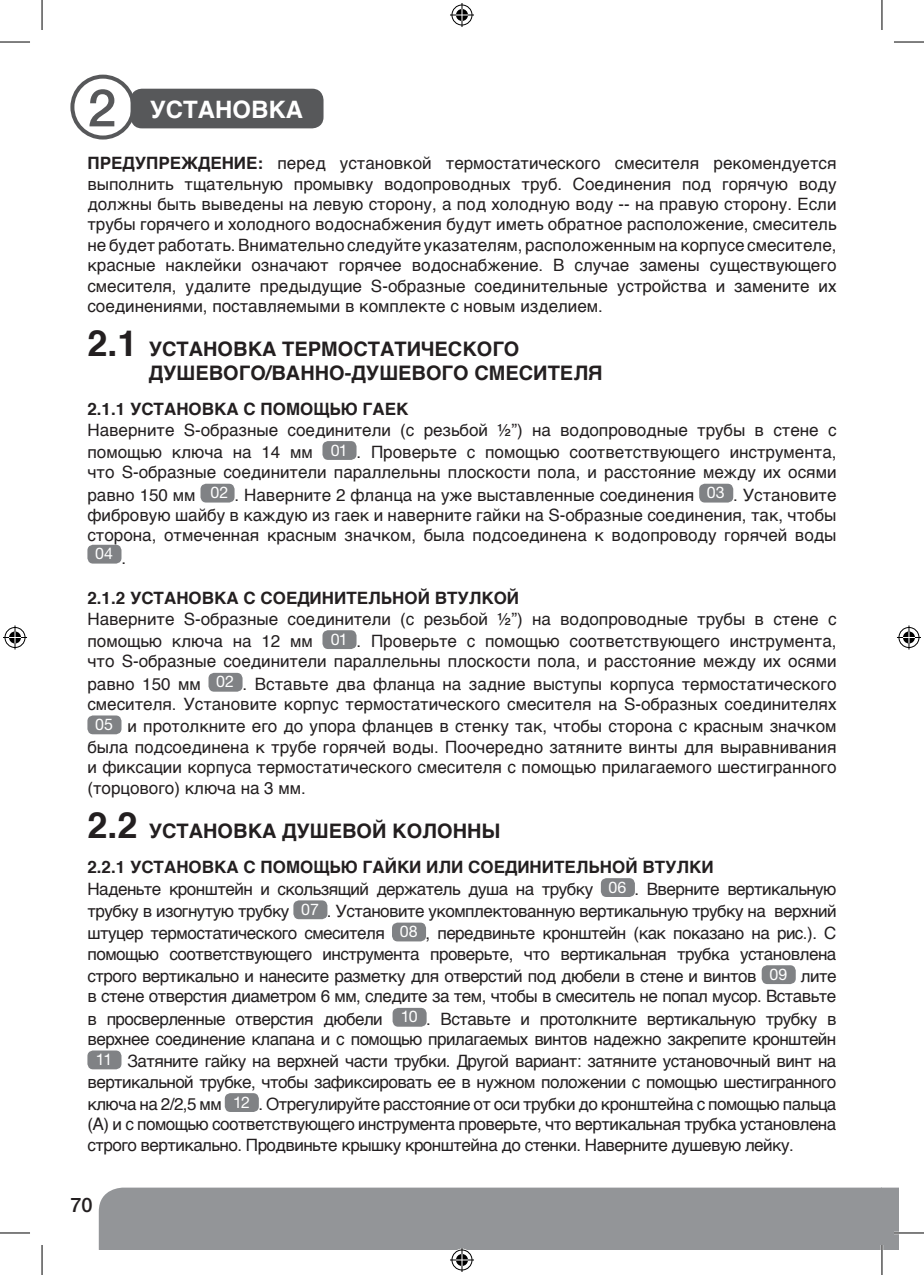
<style>
.page{position:relative;width:924px;height:1275px;background:#fff}
.page>*{position:absolute;margin:0;border:0;box-sizing:border-box;transform-origin:0 0}
.t1{font:500 52px "Helvetica Neue CE";color:#57585a}
.t2{font:700 24px "Helvetica";color:#fff}
.t3{font:700 20px/24px "Helvetica";color:#231f20}
.t4{font:500 20px "Helvetica Neue CE";color:#231f20}
.t5{font:17px/20.4px "Helvetica";letter-spacing:-.03em;color:#231f20}
.t6{font:17px/22.2px "Helvetica";color:#231f20}
.t7{font:700 17px "Helvetica";color:#231f20}
.t8{font:16px "Helvetica Neue CE";color:#fff}
.s1{font-weight:700}
.s2{font-size:36px}
.s3{font-family:"Helvetica Neue CE";font-size:16px;color:#fff}
.s4{font-family:"Helvetica";font-size:17px;color:#231f20}
</style>
<div class="page">
<div style="left:99px;top:1187px;width:782px;height:63px;background:#939598"></div>
<svg style="left:881px;top:1187px;width:17px;height:63px"></svg>
<div style="left:130px;top:89px;width:193px;height:39px;background:#57585a;border-radius:11px"></div>
<div style="left:322px;top:441px;width:34px;height:19px;background:#808285;border-radius:6px"></div>
<div style="left:200px;top:484px;width:34px;height:18px;background:#808285;border-radius:6px"></div>
<div style="left:699px;top:484px;width:34px;height:18px;background:#808285;border-radius:6px"></div>
<div style="left:87px;top:545px;width:34px;height:18px;background:#808285;border-radius:6px"></div>
<div style="left:322px;top:630px;width:34px;height:19px;background:#808285;border-radius:6px"></div>
<div style="left:208px;top:673px;width:34px;height:18px;background:#808285;border-radius:6px"></div>
<div style="left:87px;top:715px;width:34px;height:19px;background:#808285;border-radius:6px"></div>
<div style="left:600px;top:878px;width:34px;height:19px;background:#808285;border-radius:6px"></div>
<div style="left:293px;top:900px;width:34px;height:19px;background:#808285;border-radius:6px"></div>
<div style="left:392px;top:922px;width:34px;height:19px;background:#808285;border-radius:6px"></div>
<div style="left:761px;top:965px;width:34px;height:19px;background:#808285;border-radius:6px"></div>
<div style="left:392px;top:1008px;width:34px;height:18px;background:#808285;border-radius:6px"></div>
<div style="left:87px;top:1050px;width:34px;height:19px;background:#808285;border-radius:6px"></div>
<div style="left:225px;top:1093px;width:34px;height:19px;background:#808285;border-radius:6px"></div>
<div style="left:70px;top:75px;width:65px;height:64px;border:4px solid #57585a;border-radius:50%"></div>
<hr style="left:893px;top:1231px;width:30px;height:3px;background:#fff">
<hr style="left:880px;top:1245px;width:2px;height:30px;background:#fff">
<hr style="left:0;top:42px;width:30px;height:1px;background:#000">
<hr style="left:893px;top:42px;width:30px;height:1px;background:#000">
<hr style="left:0;top:1232px;width:30px;height:1px;background:#000">
<hr style="left:893px;top:1232px;width:30px;height:1px;background:#000">
<hr style="left:42px;top:0;width:1px;height:30px;background:#000">
<hr style="left:42px;top:1245px;width:1px;height:30px;background:#000">
<hr style="left:881px;top:0;width:1px;height:30px;background:#000">
<hr style="left:881px;top:1245px;width:1px;height:30px;background:#000">
<svg style="left:450px;top:3px;width:24px;height:24px"></svg>
<svg style="left:450px;top:1248px;width:24px;height:24px"></svg>
<svg style="left:3px;top:625px;width:24px;height:24px"></svg>
<svg style="left:897px;top:625px;width:23px;height:24px"></svg>
<h1 class="t1" style="left:87px;top:76px;width:30px">2</h1>
<h2 class="t2" style="left:150px;top:90px;width:155px">УСТАНОВКА</h2>
<p class="t5" style="left:87px;top:153px;width:750px;text-align:justify"><span class="s1">ПРЕДУПРЕЖДЕНИЕ:</span> перед установкой термостатического смесителя рекомендуется выполнить тщательную промывку водопроводных труб. Соединения под горячую воду должны быть выведены на левую сторону, а под холодную воду -- на правую сторону. Если трубы горячего и холодного водоснабжения будут иметь обратное расположение, смеситель не будет работать. Внимательно следуйте указателям, расположенным на корпусе смесителе, красные наклейки означают горячее водоснабжение. В случае замены существующего смесителя, удалите предыдущие S-образные соединительные устройства и замените их соединениями, поставляемыми в комплекте с новым изделием.</p>
<p class="t3" style="left:149px;top:338px;width:455px;text-indent:-61px"><span class="s2">2.1</span> УСТАНОВКА ТЕРМОСТАТИЧЕСКОГО<br>ДУШЕВОГО/ВАННО-ДУШЕВОГО СМЕСИТЕЛЯ</p>
<p class="t7" style="left:87px;top:395px;width:322px">2.1.1 УСТАНОВКА С ПОМОЩЬЮ ГАЕК</p>
<p class="t6" style="left:87px;top:419px;width:750px">Наверните S-образные соединители (с резьбой ½”) на водопроводные трубы в стене с помощью ключа на 14 мм <span class="s3">01</span> . Проверьте с помощью соответствующего инструмента,</p>
<p class="t6" style="left:87px;top:462px;width:750px">что S-образные соединители параллельны плоскости пола, и расстояние между их осями равно 150 мм <span class="s3">02</span> . Наверните 2 фланца на уже выставленные соединения <span class="s3">03</span> . Установите</p>
<p class="t6" style="left:87px;top:505px;width:750px;line-height:20.4px">фибровую шайбу в каждую из гаек и наверните гайки на S-образные соединения, так, чтобы сторона, отмеченная красным значком, была подсоединена к водопроводу горячей воды</p>
<p class="t8" style="left:95px;top:544px;width:32px">04 <span class="s4">.</span></p>
<p class="t7" style="left:87px;top:584px;width:433px">2.1.2 УСТАНОВКА С СОЕДИНИТЕЛЬНОЙ ВТУЛКОЙ</p>
<p class="t6" style="left:87px;top:608px;width:750px">Наверните S-образные соединители (с резьбой ½”) на водопроводные трубы в стене с помощью ключа на 12 мм <span class="s3">01</span> . Проверьте с помощью соответствующего инструмента,</p>
<p class="t6" style="left:87px;top:651px;width:750px">что S-образные соединители параллельны плоскости пола, и расстояние между их осями равно 150 мм <span class="s3">02</span> . Вставьте два фланца на задние выступы корпуса термостатического</p>
<p class="t6" style="left:87px;top:693px;width:750px;text-align:center">смесителя. Установите корпус термостатического смесителя на S-образных соединителях<br><span class="s3">05</span> и протолкните его до упора фланцев в стенку так, чтобы сторона с красным значком</p>
<p class="t5" style="left:87px;top:737px;width:750px;text-align:justify">была подсоединена к трубе горячей воды. Поочередно затяните винты для выравнивания и фиксации корпуса термостатического смесителя с помощью прилагаемого шестигранного (торцового) ключа на 3 мм.</p>
<p class="t3" style="left:87px;top:819px;width:414px"><span class="s2">2.2</span> УСТАНОВКА ДУШЕВОЙ КОЛОННЫ</p>
<p class="t5" style="left:87px;top:856px;width:750px;line-height:22.2px"><span class="s1">2.2.1 УСТАНОВКА С ПОМОЩЬЮ ГАЙКИ ИЛИ СОЕДИНИТЕЛЬНОЙ ВТУЛКИ<br></span>Наденьте кронштейн и скользящий держатель душа на трубку <span class="s3">06</span> . Вверните вертикальную трубку в изогнутую трубку <span class="s3">07</span> . Установите укомплектованную вертикальную трубку на верхний штуцер термостатического смесителя <span class="s3">08</span> , передвиньте кронштейн (как показано на рис.). С</p>
<p class="t5" style="left:87px;top:943px;width:750px;line-height:22.2px">помощью соответствующего инструмента проверьте, что вертикальная трубка установлена строго вертикально и нанесите разметку для отверстий под дюбели в стене и винтов <span class="s3">09</span> лите</p>
<p class="t5" style="left:87px;top:986px;width:750px;line-height:22.2px">в стене отверстия диаметром 6 мм, следите за тем, чтобы в смеситель не попал мусор. Вставьте в просверленные отверстия дюбели <span class="s3">10</span> . Вставьте и протолкните вертикальную трубку в</p>
<p class="t5" style="left:87px;top:1028px;width:750px;line-height:22.2px;text-align:center">верхнее соединение клапана и с помощью прилагаемых винтов надежно закрепите кронштейн<br><span class="s3">11</span> Затяните гайку на верхней части трубки. Другой вариант: затяните установочный винт на</p>
<p class="t5" style="left:87px;top:1071px;width:750px;line-height:22.2px">вертикальной трубке, чтобы зафиксировать ее в нужном положении с помощью шестигранного ключа на 2/2,5 мм <span class="s3">12</span> . Отрегулируйте расстояние от оси трубки до кронштейна с помощью пальца</p>
<p class="t5" style="left:87px;top:1114px;width:750px">(А) и с помощью соответствующего инструмента проверьте, что вертикальная трубка установлена строго вертикально. Продвиньте крышку кронштейна до стенки. Наверните душевую лейку.</p>
<p class="t4" style="left:70px;top:1192px;width:24px">70</p>
</div>
